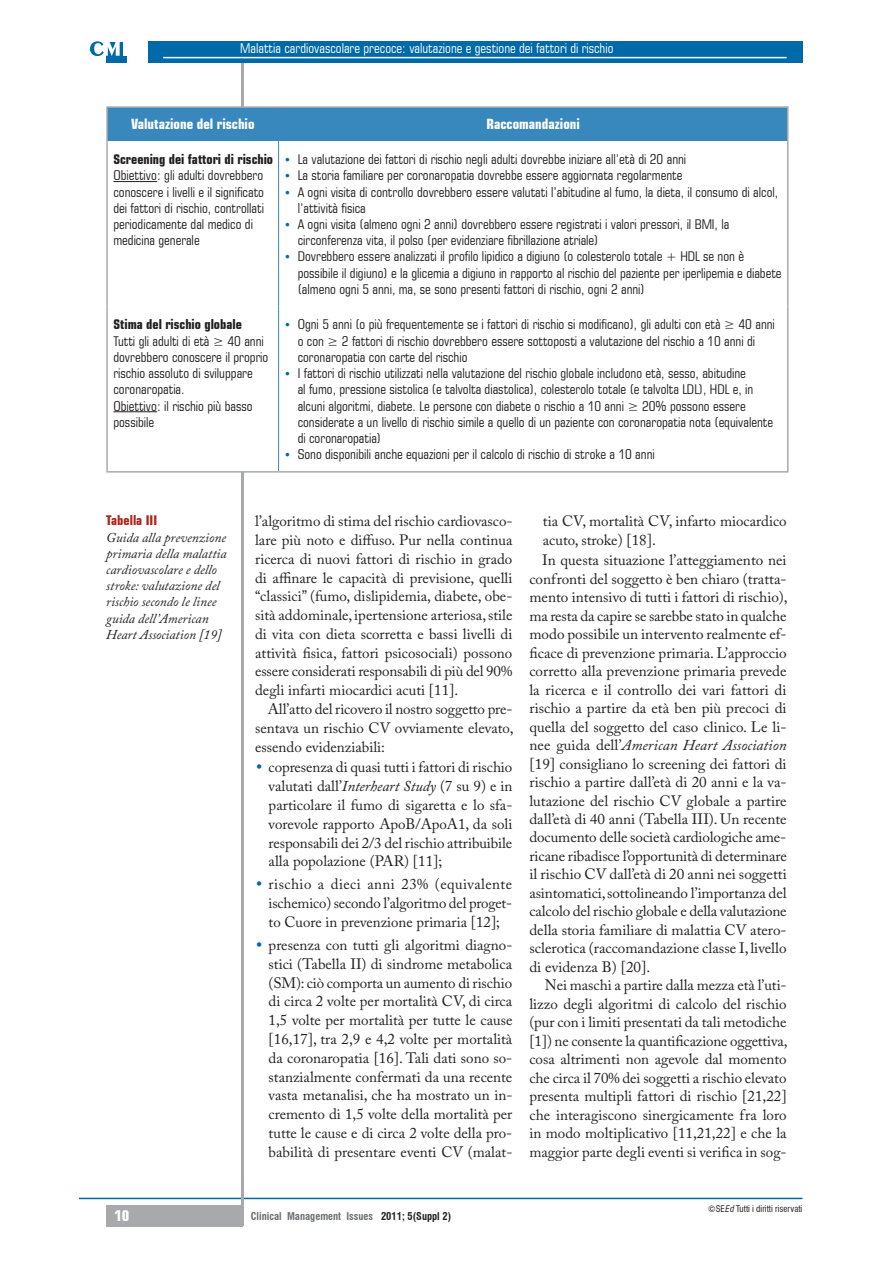
<style>
.page{position:relative;width:893px;height:1263px;background:#fff}
.page>*{position:absolute;margin:0;border:0;box-sizing:border-box;transform-origin:0 0}
.t1{font:15px/18.5px "Adobe Caslon Pro";color:#231f20;text-align:justify}
.t2{font:700 condensed 15px "Square 721 BT";color:#fff}
.t3{font:700 condensed 14.25px "Square 721 BT";color:#fff}
.t4{font:condensed 13.5px/16.2px "Square 721 BT";color:#231f20}
.t5{font:italic 13.5px/16.2px "Adobe Caslon Pro";color:#231f20}
.t6{font:condensed 13.5px "Square 721 BT";color:#fff}
.t7{font:700 condensed 13.5px "Square 721 BT";color:#231f20}
.t8{font:700 condensed 13.5px "Square 721 BT";color:#aa281b}
.t9{font:700 condensed 10.5px "Swiss 721 BT";color:#6c6d70}
.t10{font:condensed 9px "Swiss 721 BT";color:#231f20}
.s1{font-style:italic}
.s2{color:#231f20}
</style>
<div class="page">
<hr style="left:79px;top:1198px;width:723px;height:1px;background:#0069a8">
<hr style="left:241px;top:48px;width:3px;height:1178px;background:#a8a9ad">
<div style="left:106px;top:42px;width:21px;height:21px;background:#0069a8"></div>
<svg style="left:90px;top:41px;width:30px;height:15px"></svg>
<hr style="left:123px;top:42px;width:4px;height:14px;background:#fff">
<div style="left:148px;top:41px;width:654px;height:22px;background:#0069a8"></div>
<hr style="left:163px;top:57px;width:624px;height:1px;background:#fff">
<div style="left:106px;top:1205px;width:136px;height:21px;background:#a8a9ad"></div>
<div style="left:108px;top:108px;width:679px;height:33px;background:#3887bd"></div>
<svg style="left:113px;top:141px;width:167px;height:330px"></svg>
<hr style="left:278px;top:141px;width:1px;height:165px;background:#3887bd">
<hr style="left:278px;top:306px;width:1px;height:165px;background:#3887bd">
<hr style="left:106px;top:108px;width:2px;height:33px;background:#a8a9ad">
<hr style="left:106px;top:141px;width:2px;height:165px;background:#a8a9ad">
<hr style="left:106px;top:306px;width:2px;height:165px;background:#a8a9ad">
<hr style="left:787px;top:108px;width:1px;height:33px;background:#a8a9ad">
<hr style="left:787px;top:141px;width:1px;height:165px;background:#a8a9ad">
<hr style="left:787px;top:306px;width:1px;height:165px;background:#a8a9ad">
<hr style="left:106px;top:106px;width:173px;height:2px;background:#a8a9ad">
<hr style="left:279px;top:106px;width:509px;height:2px;background:#a8a9ad">
<hr style="left:106px;top:471px;width:173px;height:2px;background:#a8a9ad">
<hr style="left:279px;top:471px;width:509px;height:2px;background:#a8a9ad">
<hr style="left:113px;top:181px;width:44px;height:1px;background:#231f20">
<hr style="left:113px;top:411px;width:44px;height:1px;background:#231f20">
<p class="t6" style="left:240px;top:40px;width:375px">Malattia cardiovascolare precoce: valutazione e gestione dei fattori di rischio</p>
<p class="t3" style="left:131px;top:116px;width:125px">Valutazione del rischio</p>
<p class="t3" style="left:486px;top:116px;width:95px">Raccomandazioni</p>
<p class="t7" style="left:113px;top:151px;width:161px">Screening dei fattori di rischio</p>
<p class="t4" style="left:113px;top:167px;width:152px">Obiettivo: gli adulti dovrebbero conoscere i livelli e il significato dei fattori di rischio, controllati periodicamente dal medico di medicina generale</p>
<p class="t4" style="left:298px;top:151px;width:485px">La valutazione dei fattori di rischio negli adulti dovrebbe iniziare all’età di 20 anni<br>La storia familiare per coronaropatia dovrebbe essere aggiornata regolarmente<br>A ogni visita di controllo dovrebbero essere valutati l’abitudine al fumo, la dieta, il consumo di alcol, l’attività fisica<br>A ogni visita (almeno ogni 2 anni) dovrebbero essere registrati i valori pressori, il BMI, la circonferenza vita, il polso (per evidenziare fibrillazione atriale)<br>Dovrebbero essere analizzati il profilo lipidico a digiuno (o colesterolo totale + HDL se non è possibile il digiuno) e la glicemia a digiuno in rapporto al rischio del paziente per iperlipemia e diabete (almeno ogni 5 anni, ma, se sono presenti fattori di rischio, ogni 2 anni)</p>
<p class="t7" style="left:113px;top:316px;width:130px">Stima del rischio globale</p>
<p class="t4" style="left:113px;top:333px;width:156px">Tutti gli adulti di età ≥ 40 anni dovrebbero conoscere il proprio rischio assoluto di sviluppare coronaropatia.<br>Obiettivo: il rischio più basso possibile</p>
<p class="t4" style="left:298px;top:316px;width:479px">Ogni 5 anni (o più frequentemente se i fattori di rischio si modificano), gli adulti con età ≥ 40 anni o con ≥ 2 fattori di rischio dovrebbero essere sottoposti a valutazione del rischio a 10 anni di coronaropatia con carte del rischio<br>I fattori di rischio utilizzati nella valutazione del rischio globale includono età, sesso, abitudine<br>al fumo, pressione sistolica (e talvolta diastolica), colesterolo totale (e talvolta LDL), HDL e, in alcuni algoritmi, diabete. Le persone con diabete o rischio a 10 anni ≥ 20% possono essere considerate a un livello di rischio simile a quello di un paziente con coronaropatia nota (equivalente di coronaropatia)<br>Sono disponibili anche equazioni per il calcolo di rischio di stroke a 10 anni</p>
<p class="t8" style="left:106px;top:512px;width:52px">Tabella III</p>
<p class="t5" style="left:106px;top:529px;width:122px">Guida alla prevenzione primaria della malattia cardiovascolare e dello stroke: valutazione del rischio secondo le linee guida dell’American<br>Heart Association [19]</p>
<p class="t1" style="left:255px;top:512px;width:259px">l’algoritmo di stima del rischio cardiovasco&shy;lare più noto e diffuso. Pur nella continua ricerca di nuovi fattori di rischio in grado di affinare le capacità di previsione, quelli “classici” (fumo, dislipidemia, diabete, obe&shy;sità addominale, ipertensione arteriosa, stile di vita con dieta scorretta e bassi livelli di attività fisica, fattori psicosociali) possono essere considerati responsabili di più del 90% degli infarti miocardici acuti [11].</p>
<p class="t1" style="left:255px;top:699px;width:260px;text-indent:13px">All’atto del ricovero il nostro soggetto pre&shy;sentava un rischio CV ovviamente elevato, essendo evidenziabili:</p>
<p class="t1" style="left:269px;top:758px;width:245px">copresenza di quasi tutti i fattori di rischio valutati dall’<span class="s1">Interheart Study</span> (7 su 9) e in particolare il fumo di sigaretta e lo sfa&shy;vorevole rapporto ApoB/ApoA1, da soli responsabili dei 2/3 del rischio attribuibile alla popolazione (PAR) [11];</p>
<p class="t1" style="left:269px;top:875px;width:245px">rischio a dieci anni 23% (equivalente ischemico) secondo l’algoritmo del proget&shy;to Cuore in prevenzione primaria [12];</p>
<p class="t1" style="left:269px;top:935px;width:245px">presenza con tutti gli algoritmi diagno&shy;stici (Tabella II) di sindrome metabolica (SM): ciò comporta un aumento di rischio di circa 2 volte per mortalità CV, di circa 1,5 volte per mortalità per tutte le cause [16,17], tra 2,9 e 4,2 volte per mortalità da coronaropatia [16]. Tali dati sono so&shy;stanzialmente confermati da una recente vasta metanalisi, che ha mostrato un in&shy;cremento di 1,5 volte della mortalità per tutte le cause e di circa 2 volte della pro&shy;babilità di presentare eventi CV (malat-</p>
<p class="t1" style="left:543px;top:512px;width:245px">tia CV, mortalità CV, infarto miocardico acuto, stroke) [18].</p>
<p class="t1" style="left:529px;top:551px;width:260px;text-indent:13px">In questa situazione l’atteggiamento nei confronti del soggetto è ben chiaro (tratta&shy;mento intensivo di tutti i fattori di rischio), ma resta da capire se sarebbe stato in qualche modo possibile un intervento realmente ef&shy;ficace di prevenzione primaria. L’approccio corretto alla prevenzione primaria prevede la ricerca e il controllo dei vari fattori di rischio a partire da età ben più precoci di quella del soggetto del caso clinico. Le li&shy;nee guida dell’<span class="s1">American Heart Association </span>[19] consigliano lo screening dei fattori di rischio a partire dall’età di 20 anni e la va&shy;lutazione del rischio CV globale a partire dall’età di 40 anni (Tabella III). Un recente documento delle società cardiologiche ame&shy;ricane ribadisce l’opportunità di determinare il rischio CV dall’età di 20 anni nei soggetti asintomatici, sottolineando l’importanza del calcolo del rischio globale e della valutazione della storia familiare di malattia CV atero&shy;sclerotica (raccomandazione classe I, livello di evidenza B) [20].</p>
<p class="t1" style="left:529px;top:976px;width:260px;text-indent:16px">Nei maschi a partire dalla mezza età l’uti&shy;lizzo degli algoritmi di calcolo del rischio (pur con i limiti presentati da tali metodiche [1]) ne consente la quantificazione oggettiva, cosa altrimenti non agevole dal momento che circa il 70% dei soggetti a rischio elevato presenta multipli fattori di rischio [21,22] che interagiscono sinergicamente fra loro in modo moltiplicativo [11,21,22] e che la maggior parte degli eventi si verifica in sog-</p>
<p class="t2" style="left:114px;top:1207px;width:16px">10</p>
<p class="t9" style="left:251px;top:1209px;width:202px">Clinical Management Issues <span class="s2">2011; 5(Suppl 2)</span></p>
<p class="t10" style="left:708px;top:1203px;width:96px">©SE<span class="s1">Ed</span> Tutti i diritti riservati</p>
</div>
